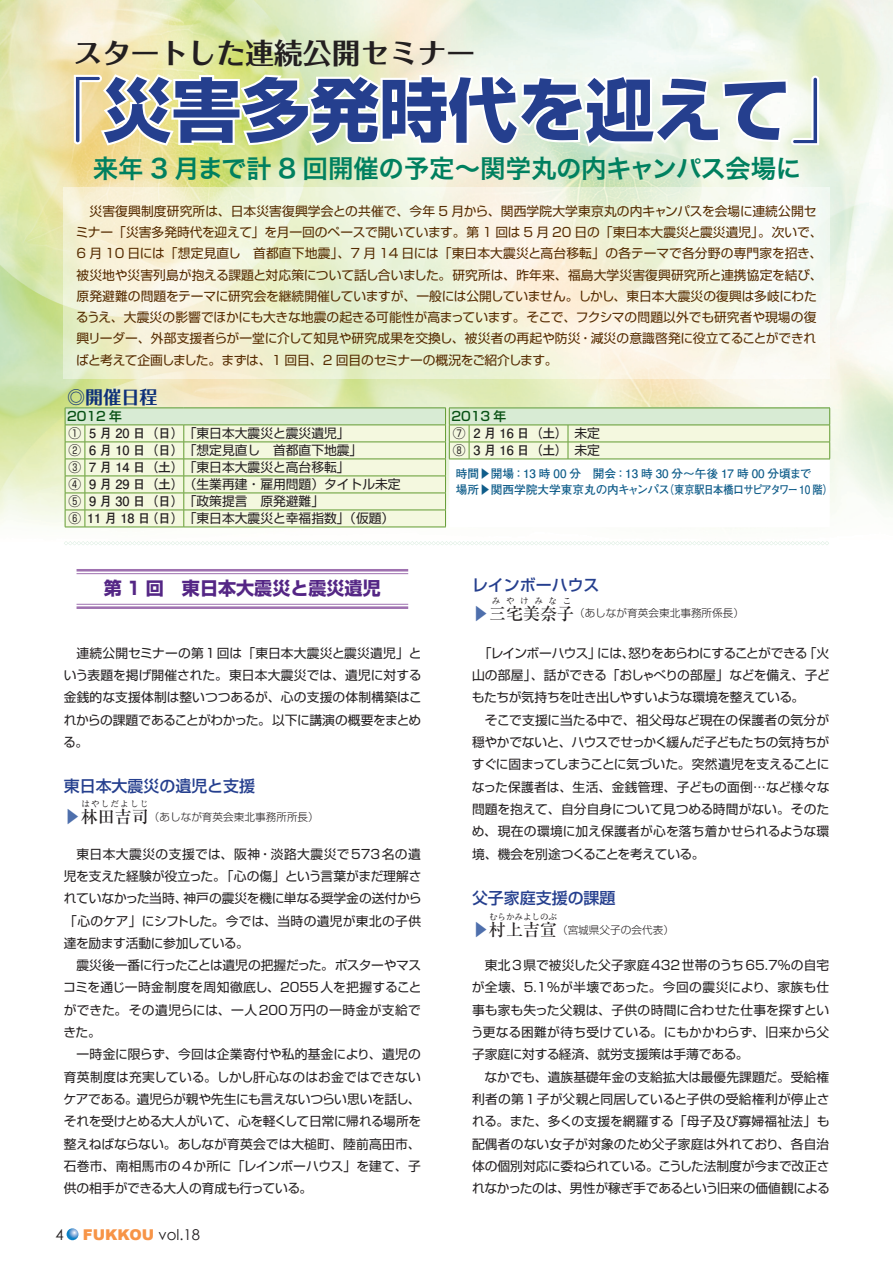
<style>
.page{position:relative;width:893px;height:1263px;background:#fff}
.page>*{position:absolute;margin:0;border:0;box-sizing:border-box;transform-origin:0 0}
.t1{font:700 69.15px "Shin Go Pro";color:#253f8e}
.t2{font:700 28.65px "Folk Pro";color:#231f20}
.t3{font:25.5px "Hira Kaku Pro N W6";letter-spacing:-.02em;color:#00805f}
.t4{font:700 18px "Shin Go Pro";color:#542685}
.t5{font:700 18px "Folk Pro";color:#0d3079}
.t6{font:500 16.95px "Ryumin Pro";color:#4e6fac}
.t7{font:500 15.9px "Shin Go Pro";color:#253f8e}
.t8{font:900 14.85px "Arial";color:#f79447}
.t9{font:14.85px "Century Gothic";color:#231f20}
.t10{font:12.75px/22.4px "Shin Go Pro";color:#231f20;text-align:justify}
.t11{font:12.75px/21.3px "Shin Go Pro";color:#552b00}
.t12{font:700 12.75px/17px "Futo Go B101 Pro";color:#231f20}
.t13{font:500 12.75px "Shin Go Pro";color:#075013}
.t14{font:700 11.7px/15.9px "Futo Go B101 Pro";color:#105d8a}
.t15{font:300 10.65px "Shin Go Pro";color:#231f20}
.t16{font:500 8.55px "Ryumin Pro";letter-spacing:.145em;color:#231f20}
.t17{font:500 8.55px "Ryumin Pro";color:#231f20}
.s1{font-family:"Shinsei Kai Pro CBSK1";font-weight:400}
.s2{font-weight:500;color:#075013}
.s3{font-family:"Futo Go B101 Pro";font-weight:700}
.s4{font-family:"Shin Go Pro";font-weight:400}
.s5{color:#231f20}
.s6{font-family:"Ryumin Pro";font-weight:500;font-size:16.95px}
.s7{font-family:"Century Gothic";font-weight:400;color:#231f20}
</style>
<div class="page">
<img style="left:0;top:0;width:893px;height:609px">
<svg style="left:72px;top:71px;width:749px;height:79px"></svg>
<img style="left:63px;top:188px;width:766px;height:191px">
<svg style="left:65px;top:408px;width:765px;height:120px"></svg>
<hr style="left:469px;top:459px;width:99px;height:1px;background:#629b31">
<hr style="left:568px;top:459px;width:262px;height:1px;background:#629b31">
<hr style="left:77px;top:569px;width:331px;height:2px;background:#9f71b0">
<hr style="left:77px;top:573px;width:331px;height:1px;background:#9f71b0">
<hr style="left:77px;top:604px;width:331px;height:1px;background:#9f71b0">
<hr style="left:77px;top:606px;width:331px;height:3px;background:#9f71b0">
<svg style="left:64px;top:541px;width:765px;height:4px"></svg>
<svg style="left:67px;top:1228px;width:11px;height:12px"></svg>
<h2 class="t2" style="left:73px;top:28px;width:403px">スタートした連続公開セミナー</h2>
<h1 class="t1" style="left:34px;top:55px;width:827px"><span class="s1">「</span>災害多発時代を迎えて<span class="s1">」</span></h1>
<h3 class="t3" style="left:93px;top:145px;width:710px">来年 3 月まで計 8 回開催の予定～関学丸の内キャンパス会場に</h3>
<p class="t11" style="left:76px;top:199px;width:748px">　災害復興制度研究所は、日本災害復興学会との共催で、今年 5 月から、関西学院大学東京丸の内キャンパスを会場に連続公開セミナー「災害多発時代を迎えて」を月一回のペースで開いています。第 1 回は 5 月 20 日の「東日本大震災と震災遺児」。次いで、6 月 10 日には「想定見直し　首都直下地震」、7 月 14 日には「東日本大震災と高台移転」の各テーマで各分野の専門家を招き、被災地や災害列島が抱える課題と対応策について話し合いました。研究所は、昨年来、福島大学災害復興研究所と連携協定を結び、原発避難の問題をテーマに研究会を継続開催していますが、一般には公開していません。しかし、東日本大震災の復興は多岐にわたるうえ、大震災の影響でほかにも大きな地震の起きる可能性が高まっています。そこで、フクシマの問題以外でも研究者や現場の復興リーダー、外部支援者らが一堂に介して知見や研究成果を交換し、被災者の再起や防災・減災の意識啓発に役立てることができればと考えて企画しました。まずは、1 回目、2 回目のセミナーの概況をご紹介します。</p>
<h3 class="t5" style="left:67px;top:381px;width:92px">◎開催日程</h3>
<p class="t10" style="left:67px;top:406px;width:335px;line-height:17px;text-align:left"><span class="s2">2012 年<br></span>① <span class="s3">5 月 20 日（日）</span>「東日本大震災と震災遺児」<br>② <span class="s3">6 月 10 日（日）</span>「想定見直し　首都直下地震」<br>③ <span class="s3">7 月 14 日（土）</span>「東日本大震災と高台移転」<br>④ <span class="s3">9 月 29 日（土）</span>（生業再建・雇用問題）タイトル未定<br>⑤ <span class="s3">9 月 30 日（日）</span>「政策提言　原発避難」<br>⑥ <span class="s3">11 月 18 日（日）</span>「東日本大震災と幸福指数」（仮題）</p>
<p class="t13" style="left:451px;top:406px;width:56px">2013 年</p>
<p class="t12" style="left:453px;top:423px;width:149px"><span class="s4">⑦</span> 2 月 16 日（土）<span class="s4">未定<br>⑧</span> 3 月 16 日（土）<span class="s4">未定</span></p>
<p class="t14" style="left:456px;top:464px;width:379px">時間▶開場：13 時 00 分　開会：13 時 30 分～午後 17 時 00 分頃まで<br>場所▶関西学院大学東京丸の内キャンパス（東京駅日本橋口サピアタワー10 階）</p>
<h3 class="t4" style="left:104px;top:574px;width:278px">第 1 回　東日本大震災と震災遺児</h3>
<p class="t10" style="left:63px;top:640px;width:360px;text-indent:13px">連続公開セミナーの第1回は「東日本大震災と震災遺児」という表題を掲げ開催された。東日本大震災では、遺児に対する金銭的な支援体制は整いつつあるが、心の支援の体制構築はこれからの課題であることがわかった。以下に講演の概要をまとめる。</p>
<p class="t7" style="left:64px;top:773px;width:193px">東日本大震災の遺児と支援</p>
<h3 class="t6" style="left:64px;top:804px;width:36px">▶<span class="s5">林</span></h3>
<p class="t16" style="left:81px;top:797px;width:68px">はやしだよしじ</p>
<p class="t15" style="left:98px;top:808px;width:223px"><span class="s6">田吉司</span>（あしなが育英会東北事務所所長）</p>
<p class="t10" style="left:64px;top:841px;width:359px;text-indent:13px">東日本大震災の支援では、阪神・淡路大震災で573名の遺児を支えた経験が役立った。「心の傷」という言葉がまだ理解されていなかった当時、神戸の震災を機に単なる奨学金の送付から「心のケア」にシフトした。今では、当時の遺児が東北の子供達を励ます活動に参加している。</p>
<p class="t10" style="left:63px;top:952px;width:360px;text-indent:13px">震災後一番に行ったことは遺児の把握だった。ポスターやマスコミを通じ一時金制度を周知徹底し、2055人を把握することができた。その遺児らには、一人200万円の一時金が支給できた。</p>
<p class="t10" style="left:63px;top:1042px;width:359px;text-indent:13px">一時金に限らず、今回は企業寄付や私的基金により、遺児の育英制度は充実している。しかし肝心なのはお金ではできないケアである。遺児らが親や先生にも言えないつらい思いを話し、それを受けとめる大人がいて、心を軽くして日常に帰れる場所を整えねばならない。あしなが育英会では大槌町、陸前高田市、石巻市、南相馬市の4か所に「レインボーハウス」を建て、子供の相手ができる大人の育成も行っている。</p>
<p class="t9" style="left:56px;top:1225px;width:10px">4</p>
<p class="t8" style="left:83px;top:1223px;width:119px">FUKKOU <span class="s7">vol.18</span></p>
<p class="t7" style="left:472px;top:572px;width:129px">レインボーハウス</p>
<h3 class="t6" style="left:472px;top:600px;width:36px">▶<span class="s5">三</span></h3>
<p class="t16" style="left:492px;top:594px;width:81px">みやけみなこ</p>
<p class="t15" style="left:506px;top:605px;width:240px"><span class="s6">宅美奈子</span>（あしなが育英会東北事務所係長）</p>
<p class="t10" style="left:472px;top:640px;width:359px;text-indent:7px">「レインボーハウス」には、怒りをあらわにすることができる「火山の部屋」、話ができる「おしゃべりの部屋」などを備え、子どもたちが気持ちを吐き出しやすいような環境を整えている。</p>
<p class="t10" style="left:472px;top:707px;width:359px;text-indent:13px">そこで支援に当たる中で、祖父母など現在の保護者の気分が穏やかでないと、ハウスでせっかく緩んだ子どもたちの気持ちがすぐに固まってしまうことに気づいた。突然遺児を支えることになった保護者は、生活、金銭管理、子どもの面倒…など様々な問題を抱えて、自分自身について見つめる時間がない。そのため、現在の環境に加え保護者が心を落ち着かせられるような環境、機会を別途つくることを考えている。</p>
<p class="t7" style="left:472px;top:885px;width:145px">父子家庭支援の課題</p>
<h3 class="t6" style="left:472px;top:916px;width:36px">▶<span class="s5">村</span></h3>
<p class="t17" style="left:489px;top:910px;width:70px">むらかみよしのぶ</p>
<p class="t15" style="left:506px;top:921px;width:169px"><span class="s6">上吉宣</span>（宮城県父子の会代表）</p>
<p class="t10" style="left:471px;top:952px;width:360px;text-indent:14px">東北3県で被災した父子家庭432世帯のうち65.7％の自宅が全壊、5.1％が半壊であった。今回の震災により、家族も仕事も家も失った父親は、子供の時間に合わせた仕事を探すという更なる困難が待ち受けている。にもかかわらず、旧来から父子家庭に対する経済、就労支援策は手薄である。</p>
<p class="t10" style="left:472px;top:1064px;width:359px;text-indent:13px">なかでも、遺族基礎年金の支給拡大は最優先課題だ。受給権利者の第1子が父親と同居していると子供の受給権利が停止される。また、多くの支援を網羅する「母子及び寡婦福祉法」も配偶者のない女子が対象のため父子家庭は外れており、各自治体の個別対応に委ねられている。こうした法制度が今まで改正されなかったのは、男性が稼ぎ手であるという旧来の価値観による</p>
</div>
